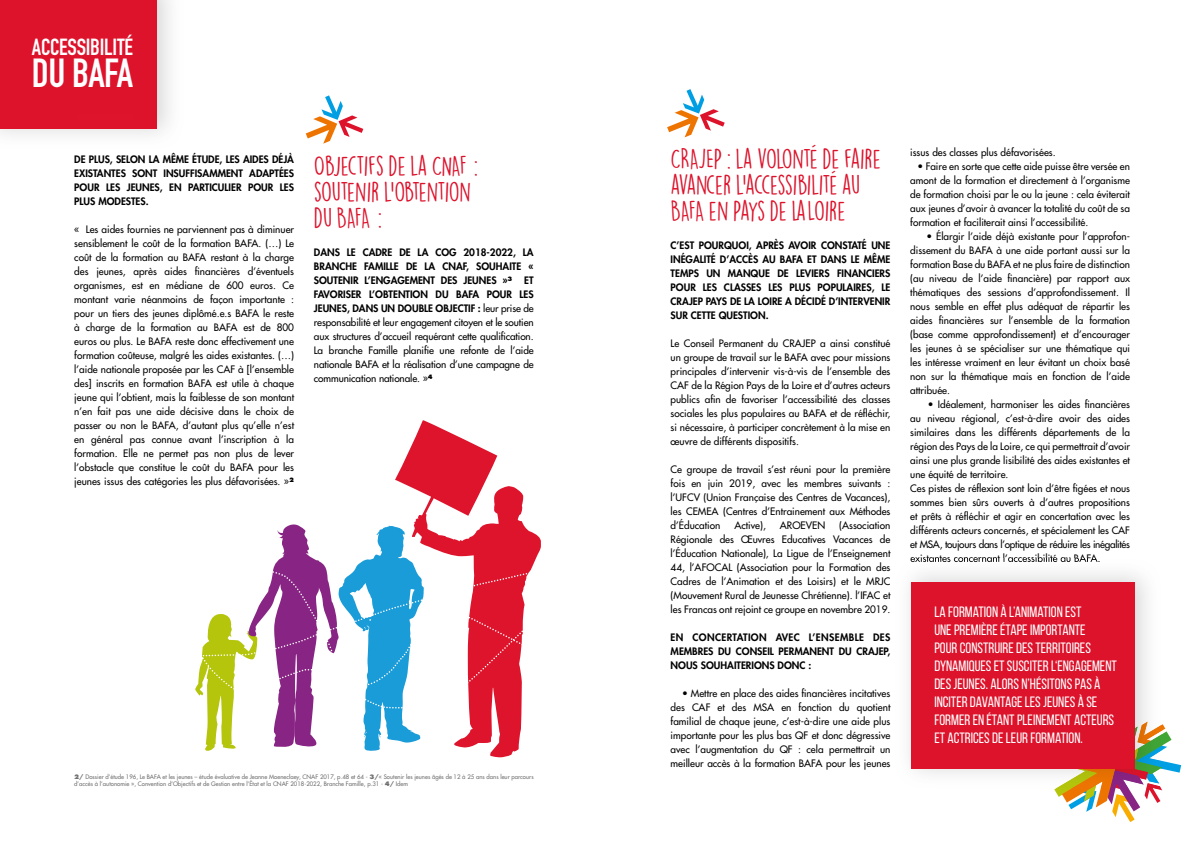
<style>
.page{position:relative;width:1191px;height:842px;background:#fff}
.page>*{position:absolute;margin:0;border:0;box-sizing:border-box;transform-origin:0 0}
.t1{font:700 40px "DIN Condensed";letter-spacing:-.015em;color:#fff}
.t2{font:25px/26px "DK Lemon Yellow Sun";letter-spacing:-.04em;color:#dd122b}
.t3{font:700 23px "DIN Condensed";letter-spacing:-.01em;color:#fff}
.t4{font:15px/18px "Bebas Neue";color:#fff}
.t5{font:10px/14px "Futura";color:#000;text-align:justify}
.t6{font:800 10px/14px "Futura";color:#000;text-align:justify}
.t7{font:6px/7px "Futura";color:#706f6f}
.s1{font-weight:800}
</style>
<div class="page">
<svg style="left:667px;top:89px;width:57px;height:48px"></svg>
<svg style="left:306px;top:95px;width:57px;height:49px"></svg>
<img style="left:909px;top:573px;width:238px;height:201px">
<svg style="left:1039px;top:699px;width:142px;height:123px"></svg>
<img style="left:1070px;top:768px;width:45px;height:21px">
<img style="left:910px;top:558px;width:190px;height:4px">
<div style="left:911px;top:582px;width:223px;height:186px;background:#dd122b"></div>
<svg style="left:395px;top:420px;width:129px;height:337px"></svg>
<svg style="left:205px;top:522px;width:336px;height:229px"></svg>
<svg style="left:195px;top:562px;width:346px;height:147px"></svg>
<div style="left:0;top:0;width:157px;height:129px;background:#dd122b"></div>
<h3 class="t3" style="left:32px;top:31px;width:103px">ACCESSIBILITÉ</h3>
<h1 class="t1" style="left:32px;top:46px;width:103px">DU BAFA</h1>
<p class="t6" style="left:74px;top:152px;width:221px">DE PLUS, SELON LA MÊME ÉTUDE, LES AIDES DÉJÀ EXISTANTES SONT INSUFFISAMMENT ADAPTÉES POUR LES JEUNES, EN PARTICULIER POUR LES PLUS MODESTES.</p>
<p class="t5" style="left:74px;top:222px;width:221px">« Les aides fournies ne parviennent pas à diminuer sensiblement le coût de la formation BAFA. (…) Le coût de la formation au BAFA restant à la charge des jeunes, après aides financières d’éventuels organismes, est en médiane de 600 euros. Ce montant varie néanmoins de façon importante : pour un tiers des jeunes diplômé.e.s BAFA le reste à charge de la formation au BAFA est de 800 euros ou plus. Le BAFA reste donc effectivement une formation coûteuse, malgré les aides existantes. (…) l’aide nationale proposée par les CAF à [l’ensemble des] inscrits en formation BAFA est utile à chaque jeune qui l’obtient, mais la faiblesse de son montant n’en fait pas une aide décisive dans le choix de passer ou non le BAFA, d’autant plus qu’elle n’est en général pas connue avant l’inscription à la formation. Elle ne permet pas non plus de lever l’obstacle que constitue le coût du BAFA pour les jeunes issus des catégories les plus défavorisées. »<sup>2</sup></p>
<h2 class="t2" style="left:314px;top:152px;width:166px">OBJECTIFS DE LA CNAF :<br>SOUTENIR L’OBTENTION<br>DU BAFA :</h2>
<p class="t5" style="left:314px;top:245px;width:221px"><span class="s1">DANS LE CADRE DE LA COG 2018-2022, LA BRANCHE FAMILLE DE LA CNAF, SOUHAITE « SOUTENIR L’ENGAGEMENT DES JEUNES »</span><sup>3</sup> <span class="s1">ET FAVORISER L’OBTENTION DU BAFA POUR LES JEUNES, DANS UN DOUBLE OBJECTIF :</span> leur prise de responsabilité et leur engagement citoyen et le soutien aux structures d’accueil requérant cette qualification.<br>La branche Famille planifie une refonte de l’aide nationale BAFA et la réalisation d’une campagne de communication nationale. »<sup>4</sup></p>
<p class="t7" style="left:74px;top:774px;width:461px"><span class="s1">2/</span> Dossier d’étude 196, Le BAFA et les jeunes – étude évaluative de Jeanne Moeneclaey, CNAF 2017, p.48 et 64 - <span class="s1">3/</span>« Soutenir les jeunes âgés de 12 à 25 ans dans leur parcours d’accès à l’autonomie », Convention d’Objectifs et de Gestion entre l’État et la CNAF 2018-2022, Branche Famille, p.31 - <span class="s1">4/</span> Idem</p>
<h2 class="t2" style="left:670px;top:145px;width:212px">CRAJEP : LA VOLONTÉ DE FAIRE<br>AVANCER L’ACCESSIBILITÉ AU<br>BAFA EN PAYS DE LA LOIRE</h2>
<p class="t6" style="left:670px;top:238px;width:221px">C’EST POURQUOI, APRÈS AVOIR CONSTATÉ UNE INÉGALITÉ D’ACCÈS AU BAFA ET DANS LE MÊME TEMPS UN MANQUE DE LEVIERS FINANCIERS POUR LES CLASSES LES PLUS POPULAIRES, LE CRAJEP PAYS DE LA LOIRE A DÉCIDÉ D’INTERVENIR SUR CETTE QUESTION.</p>
<p class="t5" style="left:670px;top:336px;width:221px">Le Conseil Permanent du CRAJEP a ainsi constitué un groupe de travail sur le BAFA avec pour missions principales d’intervenir vis-à-vis de l’ensemble des CAF de la Région Pays de la Loire et d’autres acteurs publics afin de favoriser l’accessibilité des classes sociales les plus populaires au BAFA et de réfléchir, si nécessaire, à participer concrètement à la mise en œuvre de différents dispositifs.</p>
<p class="t5" style="left:670px;top:462px;width:221px">Ce groupe de travail s’est réuni pour la première fois en juin 2019, avec les membres suivants : l’UFCV (Union Française des Centres de Vacances), les CEMEA (Centres d’Entrainement aux Méthodes d’Éducation</p>
<p class="t5" style="left:670px;top:518px;width:221px;text-indent:169px">(Association Régionale des Œuvres Educatives Vacances de l’Éducation Nationale), La Ligue de l’Enseignement 44, l’AFOCAL (Association pour la Formation des Cadres de l’Animation et des Loisirs) et le MRJC (Mouvement Rural de Jeunesse Chrétienne). l’IFAC et les Francas ont rejoint ce groupe en novembre 2019.</p>
<p class="t6" style="left:670px;top:630px;width:221px">EN CONCERTATION AVEC L’ENSEMBLE DES MEMBRES DU CONSEIL PERMANENT DU CRAJEP, NOUS SOUHAITERIONS DONC :</p>
<p class="t5" style="left:670px;top:686px;width:221px;text-indent:12px">• Mettre en place des aides financières incitatives des CAF et des MSA en fonction du quotient familial de chaque jeune, c’est-à-dire une aide plus importante pour les plus bas QF et donc dégressive avec l’augmentation du QF : cela permettrait un meilleur accès à la formation BAFA pour les jeunes</p>
<p class="t5" style="left:734px;top:518px;width:33px">Active),</p>
<p class="t5" style="left:780px;top:518px;width:47px">AROEVEN</p>
<p class="t5" style="left:910px;top:145px;width:147px">issus des classes plus défavorisées.</p>
<p class="t5" style="left:910px;top:159px;width:221px;text-indent:7px">• Faire en sorte que cette aide puisse être versée en amont de la formation et directement à l’organisme de formation choisi par le ou la jeune : cela éviterait aux jeunes d’avoir à avancer la totalité du coût de sa formation et faciliterait ainsi l’accessibilité.</p>
<p class="t5" style="left:910px;top:229px;width:221px;text-indent:16px">• Élargir l’aide déjà existante pour l’approfon&shy;dissement du BAFA à une aide portant aussi sur la formation Base du BAFA et ne plus faire de distinction (au niveau de l’aide financière) par rapport aux thématiques des sessions d’approfondissement. Il nous semble en effet plus adéquat de répartir les aides financières sur l’ensemble de la formation (base comme approfondissement) et d’encourager les jeunes à se spécialiser sur une thématique qui les intéresse vraiment en leur évitant un choix basé non sur la thématique mais en fonction de l’aide attribuée.</p>
<p class="t5" style="left:910px;top:397px;width:221px;text-align:left;text-indent:18px">• Idéalement, harmoniser les aides financières au niveau régional, c’est-à-dire avoir des aides similaires dans les différents départements de la région des Pays de la Loire, ce qui permettrait d’avoir ainsi une plus grande lisibilité des aides existantes et une équité de territoire.<br>Ces pistes de réflexion sont loin d’être figées et nous sommes bien sûrs ouverts à d’autres propositions et prêts à réfléchir et agir en concertation avec les différents acteurs concernés, et spécialement les CAF et MSA, toujours dans l’optique de réduire les inégalités existantes concernant l’accessibilité au BAFA.</p>
<p class="t4" style="left:934px;top:602px;width:184px">LA FORMATION À L’ANIMATION EST<br>UNE PREMIÈRE ÉTAPE IMPORTANTE<br>POUR CONSTRUIRE DES TERRITOIRES DYNAMIQUES ET SUSCITER L‘ENGAGEMENT DES JEUNES. ALORS N’HÉSITONS PAS À INCITER DAVANTAGE LES JEUNES À SE FORMER EN ÉTANT PLEINEMENT ACTEURS ET ACTRICES DE LEUR FORMATION.</p>
</div>
